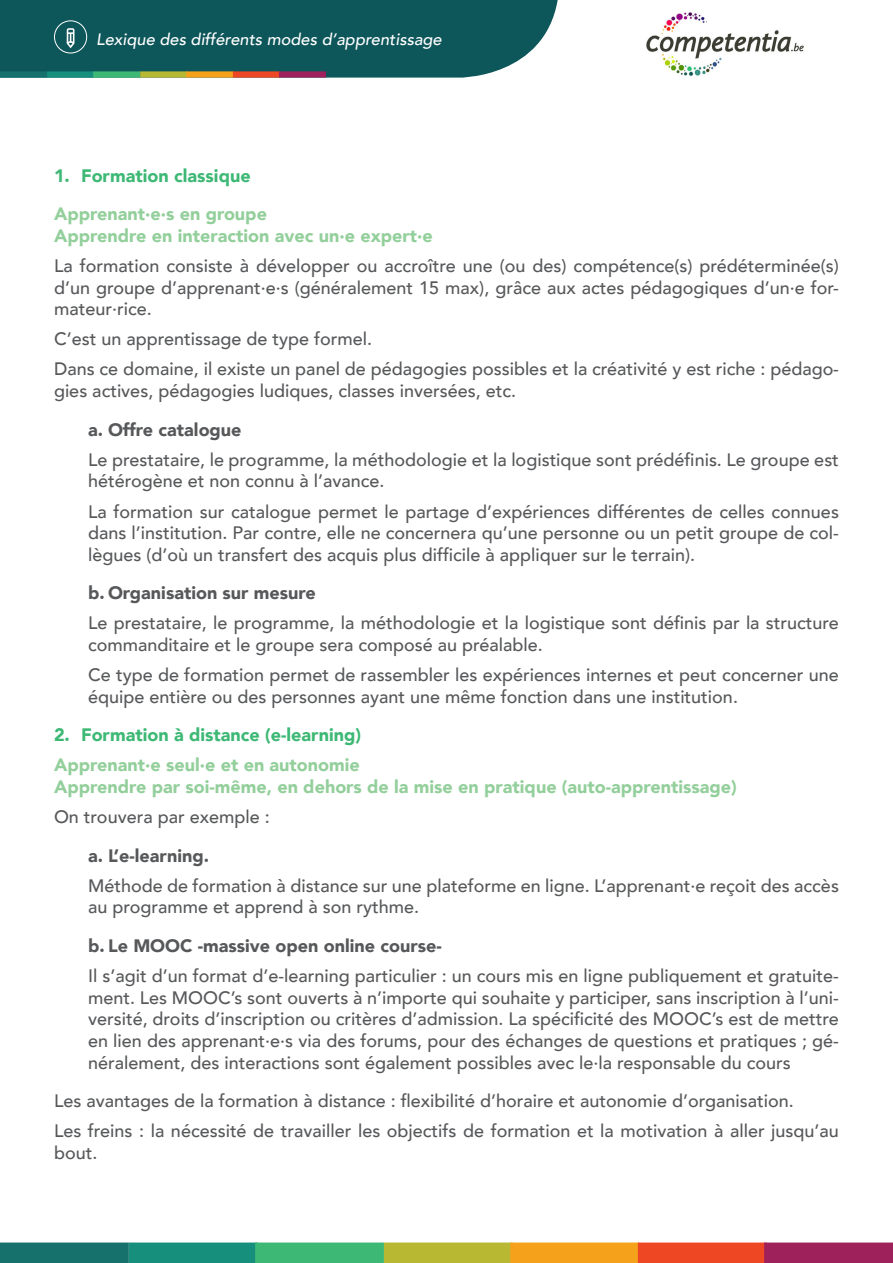
<style>
.page{position:relative;width:893px;height:1263px;background:#fff}
.page>*{position:absolute;margin:0;border:0;box-sizing:border-box;transform-origin:0 0}
.t1{font:500 18px/21.6px "Avenir";color:#57585a}
.t2{font:900 18px "Avenir";color:#93cf9b}
.t3{font:900 18px "Avenir";color:#57585a}
.t4{font:900 18px "Avenir";color:#3db875}
.t5{font:italic 500 16.5px "Avenir";color:#fff}
</style>
<div class="page">
<img style="left:646px;top:12px;width:158px;height:64px">
<div style="left:129px;top:1242px;width:129px;height:21px;background:#168f7d"></div>
<div style="left:255px;top:1242px;width:129px;height:21px;background:#3db875"></div>
<div style="left:384px;top:1242px;width:129px;height:21px;background:#b8b833"></div>
<div style="left:510px;top:1242px;width:129px;height:21px;background:#f5a11c"></div>
<div style="left:638px;top:1242px;width:129px;height:21px;background:#ed4724"></div>
<div style="left:764px;top:1242px;width:129px;height:21px;background:#9e215c"></div>
<div style="left:0;top:1242px;width:129px;height:21px;background:#16706c"></div>
<svg style="left:0;top:0;width:558px;height:78px;background:#1e6061"></svg>
<p class="t5" style="left:96px;top:30px;width:347px">Lexique des différents modes d’apprentissage</p>
<p class="t4" style="left:54px;top:160px;width:198px">1. Formation classique</p>
<p class="t2" style="left:54px;top:199px;width:214px">Apprenant·e·s en groupe</p>
<p class="t2" style="left:54px;top:220px;width:380px">Apprendre en interaction avec un·e expert·e</p>
<p class="t1" style="left:54px;top:254px;width:786px;text-align:justify">La formation consiste à développer ou accroître une (ou des) compétence(s) prédéterminée(s) d’un groupe d’apprenant·e·s (généralement 15 max), grâce aux actes pédagogiques d’un·e for&shy;mateur·rice.</p>
<p class="t1" style="left:54px;top:327px;width:320px">C’est un apprentissage de type formel.</p>
<p class="t1" style="left:54px;top:357px;width:786px">Dans ce domaine, il existe un panel de pédagogies possibles et la créativité y est riche : pédago&shy;gies actives, pédagogies ludiques, classes inversées, etc.</p>
<p class="t3" style="left:88px;top:414px;width:155px">a. Offre catalogue</p>
<p class="t1" style="left:88px;top:448px;width:752px">Le prestataire, le programme, la méthodologie et la logistique sont prédéfinis. Le groupe est hétérogène et non connu à l’avance.</p>
<p class="t1" style="left:88px;top:499px;width:752px;text-align:justify">La formation sur catalogue permet le partage d’expériences différentes de celles connues dans l’institution. Par contre, elle ne concernera qu’une personne ou un petit groupe de col&shy;lègues (d’où un transfert des acquis plus difficile à appliquer sur le terrain).</p>
<p class="t3" style="left:88px;top:578px;width:229px">b. Organisation sur mesure</p>
<p class="t1" style="left:88px;top:611px;width:752px">Le prestataire, le programme, la méthodologie et la logistique sont définis par la structure commanditaire et le groupe sera composé au préalable.</p>
<p class="t1" style="left:88px;top:663px;width:752px">Ce type de formation permet de rassembler les expériences internes et peut concerner une équipe entière ou des personnes ayant une même fonction dans une institution.</p>
<p class="t4" style="left:54px;top:720px;width:309px">2. Formation à distance (e-learning)</p>
<p class="t2" style="left:54px;top:750px;width:307px">Apprenant·e seul·e et en autonomie</p>
<p class="t2" style="left:54px;top:771px;width:684px">Apprendre par soi-même, en dehors de la mise en pratique (auto-apprentissage)</p>
<p class="t1" style="left:54px;top:805px;width:217px">On trouvera par exemple :</p>
<p class="t3" style="left:88px;top:840px;width:123px">a. L’e-learning.</p>
<p class="t1" style="left:88px;top:874px;width:752px">Méthode de formation à distance sur une plateforme en ligne. L’apprenant·e reçoit des accès au programme et apprend à son rythme.</p>
<p class="t3" style="left:88px;top:930px;width:355px">b. Le MOOC -massive open online course-</p>
<p class="t1" style="left:88px;top:964px;width:752px;text-align:justify">Il s’agit d’un format d’e-learning particulier : un cours mis en ligne publiquement et gratuite&shy;ment. Les MOOC’s sont ouverts à n’importe qui souhaite y participer, sans inscription à l’uni&shy;versité, droits d’inscription ou critères d’admission. La spécificité des MOOC’s est de mettre en lien des apprenant·e·s via des forums, pour des échanges de questions et pratiques ; gé&shy;néralement, des interactions sont également possibles avec le·la responsable du cours</p>
<p class="t1" style="left:54px;top:1089px;width:741px">Les avantages de la formation à distance : flexibilité d’horaire et autonomie d’organisation.</p>
<p class="t1" style="left:54px;top:1119px;width:786px">Les freins : la nécessité de travailler les objectifs de formation et la motivation à aller jusqu’au bout.</p>
</div>
